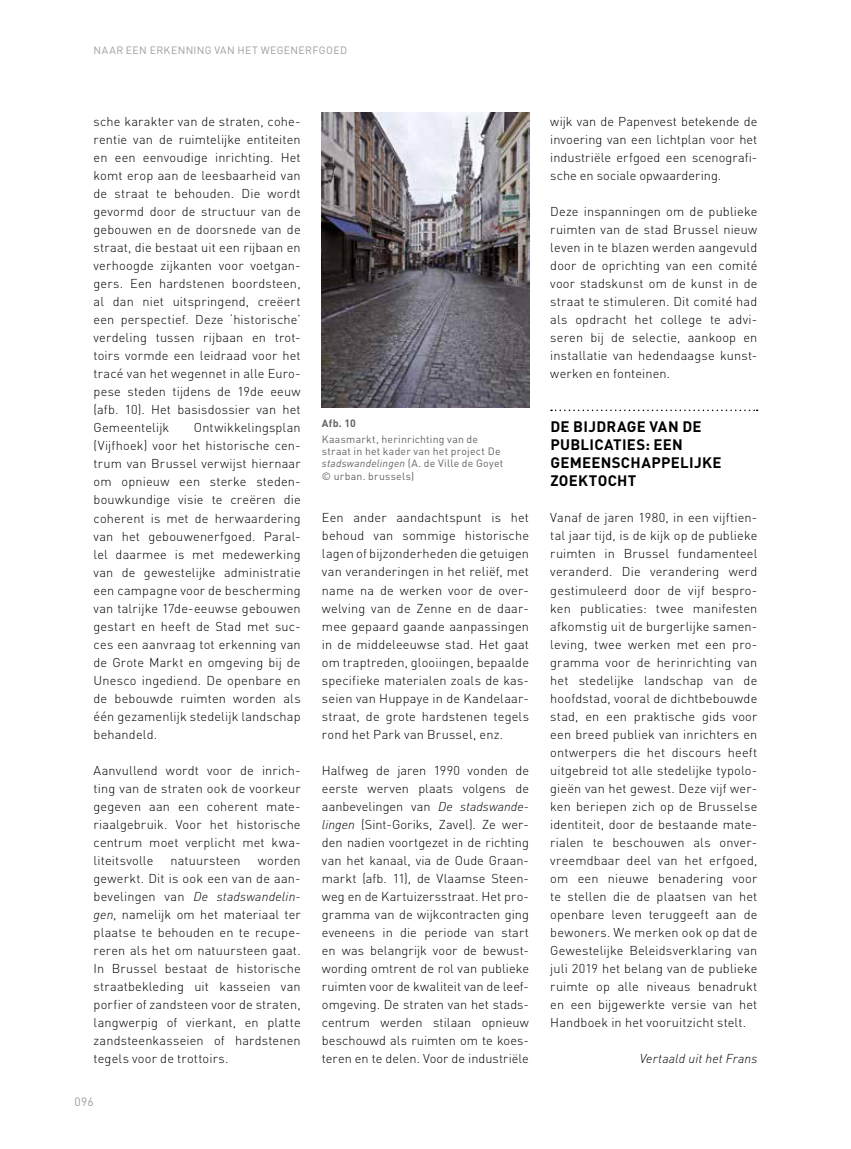
<style>
.page{position:relative;width:851px;height:1149px;background:#fff}
.page>*{position:absolute;margin:0;border:0;box-sizing:border-box;transform-origin:0 0}
.t1{font:700 15px/18px "DINOT";letter-spacing:.015em;color:#000}
.t2{font:300 12.75px/18px "DINOT";letter-spacing:.01em;color:#000;text-align:justify}
.t3{font:italic 300 12.75px "DINOT";letter-spacing:.01em;color:#000}
.t4{font:12px "DINOT";color:#9d9d9c}
.t5{font:10.5px/12px "DINOT";letter-spacing:.025em;color:#646363}
.t6{font:10.5px "DINOT";letter-spacing:.035em;color:#9d9d9c}
.t7{font:700 10.5px "DINOT";color:#646363}
.s1{font-style:italic}
</style>
<div class="page">
<img style="left:322px;top:113px;width:207px;height:294px">
<svg style="left:551px;top:409px;width:206px;height:2px"></svg>
<p class="t6" style="left:94px;top:44px;width:255px">Naar een erkenn ing van het wegen erfgoed</p>
<p class="t2" style="left:94px;top:112px;width:208px">sche karakter van de straten, cohe&shy;rentie van de ruimtelijke entiteiten en een eenvoudige inrichting. Het komt erop aan de leesbaarheid van de straat te behouden. Die wordt gevormd door de structuur van de gebouwen en de doorsnede van de straat, die bestaat uit een rijbaan en verhoogde zijkanten voor voetgan&shy;gers. Een hardstenen boordsteen, al dan niet uitspringend, creëert een perspectief. Deze ‘historische’ verdeling tussen rijbaan en trot&shy;toirs vormde een leidraad voor het tracé van het wegennet in alle Euro&shy;pese steden tijdens de 19de eeuw (afb. 10). Het basisdossier van het Gemeentelijk</p>
<p class="t2" style="left:94px;top:418px;width:208px;text-indent:100px">Ontwikkelingsplan (Vijfhoek) voor het historische cen&shy;trum van Brussel verwijst hiernaar om opnieuw een sterke steden&shy;bouwkundige visie te creëren die coherent is met de herwaardering van het gebouwenerfgoed. Paral&shy;lel daarmee is met medewerking van de gewestelijke administratie een campagne voor de bescherming van talrijke 17de-eeuwse gebouwen gestart en heeft de Stad met suc&shy;ces een aanvraag tot erkenning van de Grote Markt en omgeving bij de Unesco ingediend. De openbare en de bebouwde ruimten worden als één gezamenlijk stedelijk landschap behandeld.</p>
<p class="t2" style="left:94px;top:760px;width:208px">Aanvullend wordt voor de inrich&shy;ting van de straten ook de voorkeur gegeven aan een coherent mate&shy;riaalgebruik. Voor het historische centrum moet verplicht met kwa&shy;liteitsvolle</p>
<p class="t2" style="left:94px;top:850px;width:208px;text-indent:164px">worden gewerkt. Dit is ook een van de aan&shy;bevelingen van <span class="s1">De stadswandelin&shy;gen</span>, namelijk om het materiaal ter plaatse te behouden en te recupe&shy;reren als het om natuursteen gaat.<br>In Brussel bestaat de historische straatbekleding uit kasseien van porfier of zandsteen voor de straten, langwerpig of vierkant, en platte zandsteenkasseien of hardstenen tegels voor de trottoirs.</p>
<p class="t2" style="left:170px;top:850px;width:72px">natuursteen</p>
<p class="t4" style="left:74px;top:1094px;width:21px">096</p>
<p class="t7" style="left:322px;top:416px;width:35px">Afb. 10</p>
<p class="t5" style="left:322px;top:433px;width:183px">Kaasmarkt, herinrichting van de straat in het kader van het project De <span class="s1">stadswandelingen</span> (A. de Ville de G oyet © urban. brussels)</p>
<p class="t2" style="left:322px;top:508px;width:208px">Een ander aandachtspunt is het behoud van sommige historische lagen of bijzonderheden die getuigen van veranderingen in het reliëf, met name na de werken voor de over&shy;welving van de Zenne en de daar&shy;mee gepaard gaande aanpassingen in de middeleeuwse stad. Het gaat om traptreden, glooiingen, bepaalde specifieke materialen zoals de kas&shy;seien van Huppaye in de Kandelaar&shy;straat, de grote hardstenen tegels rond het Park van Brussel, enz.</p>
<p class="t2" style="left:322px;top:760px;width:208px">Halfweg de jaren 1990 vonden de eerste werven plaats volgens de aanbevelingen van <span class="s1">De stadswande&shy;lingen</span> (Sint-Goriks, Zavel). Ze wer&shy;den nadien voortgezet in de richting van het kanaal, via de Oude Graan&shy;markt (afb. 11), de Vlaamse Steen&shy;weg en de Kartuizersstraat. Het pro&shy;gramma van de wijkcontracten ging eveneens in die periode van start en was belangrijk voor de bewust&shy;wording omtrent de rol van publieke ruimten voor de kwaliteit van de leef&shy;omgeving. De straten van het stads&shy;centrum werden stilaan opnieuw beschouwd als ruimten om te koes&shy;teren en te delen. Voor de industriële</p>
<p class="t2" style="left:550px;top:112px;width:208px">wijk van de Papenvest betekende de invoering van een lichtplan voor het industriële erfgoed een scenografi&shy;sche en sociale opwaardering.</p>
<p class="t2" style="left:550px;top:202px;width:208px">Deze inspanningen om de publieke ruimten van de stad Brussel nieuw leven in te blazen werden aangevuld door de oprichting van een comité voor stadskunst om de kunst in de straat te stimuleren. Dit comité had als opdracht het college te advi&shy;seren bij de selectie, aankoop en installatie van hedendaagse kunst&shy;werken en fonteinen.</p>
<p class="t1" style="left:550px;top:417px;width:173px">DE BIJDRAGE VAN DE<br>PUBLICATIES: EEN<br>GEMEENSCHAPPELIJKE<br>ZOEKTOCHT</p>
<p class="t2" style="left:550px;top:508px;width:208px">Vanaf de jaren 1980, in een vijftien&shy;tal jaar tijd, is de kijk op de publieke ruimten in Brussel fundamenteel veranderd. Die verandering werd gestimuleerd door de vijf bespro&shy;ken publicaties: twee manifesten afkomstig uit de burgerlijke samen&shy;leving, twee werken met een pro&shy;gramma voor de herinrichting van het stedelijke landschap van de hoofdstad, vooral de dichtbebouwde stad, en een praktische gids voor een breed publiek van inrichters en ontwerpers die het discours heeft uitgebreid tot alle stedelijke typolo&shy;gieën van het gewest. Deze vijf wer&shy;ken beriepen zich op de Brusselse identiteit, door de bestaande mate&shy;rialen te beschouwen als onver&shy;vreemdbaar deel van het erfgoed, om een nieuwe benadering voor te stellen die de plaatsen van het openbare leven teruggeeft aan de bewoners. We merken ook op dat de Gewestelijke Beleidsverklaring van juli 2019 het belang van de publieke ruimte op alle niveaus benadrukt en een bijgewerkte versie van het Handboek in het vooruitzicht stelt.</p>
<p class="t3" style="left:639px;top:1050px;width:119px">Vertaald uit het Frans</p>
</div>
